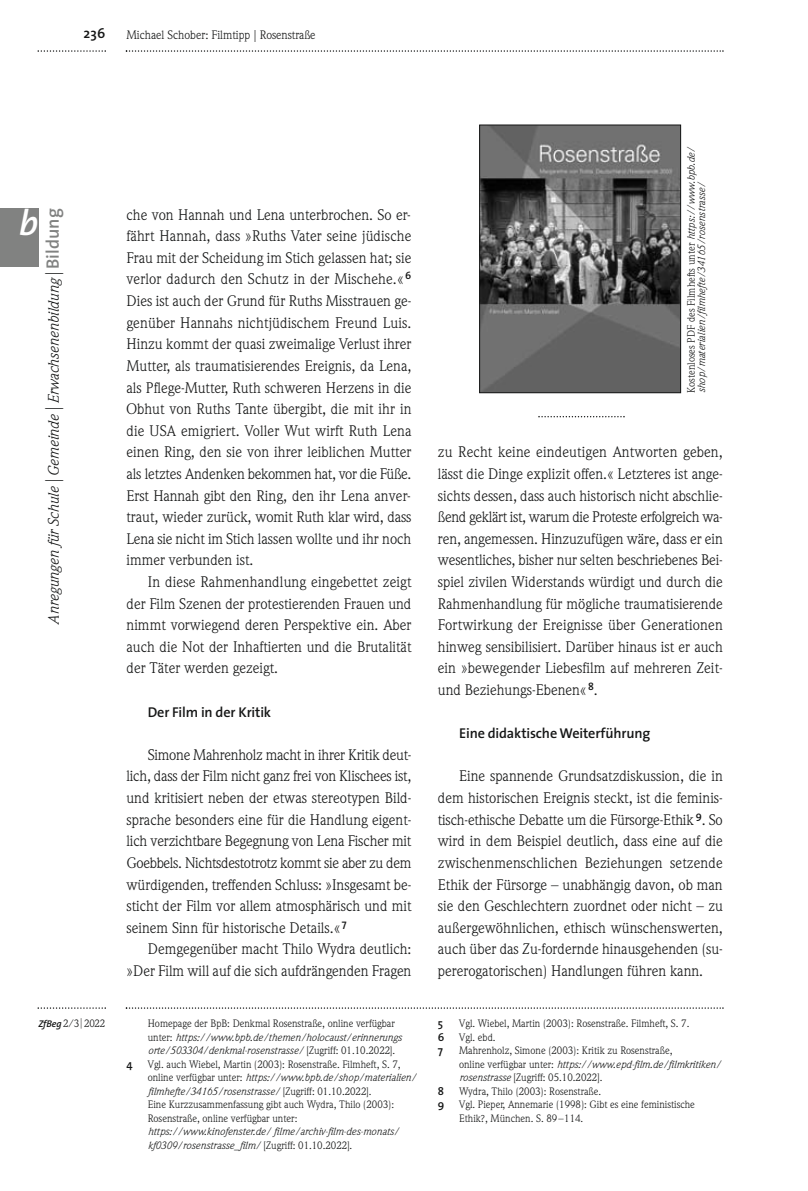
<style>
.page{position:relative;width:808px;height:1191px;background:#fff}
.page>*{position:absolute;margin:0;border:0;box-sizing:border-box;transform-origin:0 0}
.t1{font:italic 600 36px "The Sans";color:#fff}
.t2{font:15px/21.6px "Weidemann";color:#151616;text-align:justify}
.t3{font:italic 15px "Weidemann";color:#151616}
.t4{font:600 14.25px "The Sans";letter-spacing:-.01em;color:#151616}
.t5{font:600 14.1px "The Sans";color:#151616}
.t6{font:12px "Weidemann";color:#151616}
.t7{font:600 11.25px "The Sans";color:#151616}
.t8{font:10.5px/13.5px "Weidemann";color:#151616}
.t9{font:italic 10.5px/13.5px "Weidemann";color:#151616}
.s1{font-family:"The Sans";font-weight:300}
.s2{font-family:"The Sans";font-weight:200;font-style:normal;font-size:18px}
.s3{font-family:"The Sans";font-weight:600;font-style:normal;font-size:18px;color:#818281}
.s4{font-style:normal}
.s5{font-family:"The Sans";font-weight:600;font-style:italic;font-size:9.75px}
.s6{font-family:"The Sans";font-weight:200}
.s7{font-style:italic}
</style>
<div class="page">
<svg style="left:126px;top:50px;width:598px;height:2px"></svg>
<svg style="left:38px;top:50px;width:68px;height:2px"></svg>
<svg style="left:126px;top:1007px;width:598px;height:1px"></svg>
<svg style="left:38px;top:1007px;width:68px;height:1px"></svg>
<div style="left:0;top:208px;width:38px;height:59px;background:#818281"></div>
<img style="left:481px;top:127px;width:198px;height:264px">
<div style="left:479px;top:125px;width:202px;height:268px;border:1px solid #151616"></div>
<svg style="left:538px;top:416px;width:87px;height:1px"></svg>
<p class="t5" style="left:83px;top:28px;width:23px">236</p>
<p class="t6" style="left:126px;top:30px;width:191px">Michael Schober: Filmtipp <span class="s1">|</span> Rosenstraße</p>
<h1 class="t1" style="left:19px;top:209px;width:21px">b</h1>
<p class="t3" style="left:48px;top:624px;width:417px;rotate:-90deg">Anregungen für Schule <span class="s2">|</span>Gemeinde <span class="s2">|</span>Erwachsenenbildung <span class="s2">|</span><span class="s3">Bildung</span></p>
<p class="t2" style="left:126px;top:205px;width:286px">che von Hannah und Lena unterbrochen. So er&shy;fährt Hannah, dass »Ruths Vater seine jüdische Frau mit der Scheidung im Stich gelassen hat; sie verlor dadurch den Schutz in der Mischehe.« <sup>6<br></sup>Dies ist auch der Grund für Ruths Misstrauen ge&shy;genüber Hannahs nichtjüdischem Freund Luis.<br>Hinzu kommt der quasi zweimalige Verlust ihrer Mutter, als traumatisierendes Ereignis, da Lena, als Pflege-Mutter, Ruth schweren Herzens in die Obhut von Ruths Tante übergibt, die mit ihr in die USA emigriert. Voller Wut wirft Ruth Lena einen Ring, den sie von ihrer leiblichen Mutter als letztes Andenken bekommen hat, vor die Füße.<br>Erst Hannah gibt den Ring, den ihr Lena anver&shy;traut, wieder zurück, womit Ruth klar wird, dass Lena sie nicht im Stich lassen wollte und ihr noch immer verbunden ist.</p>
<p class="t2" style="left:126px;top:572px;width:286px;text-indent:21px">In diese Rahmenhandlung eingebettet zeigt der Film Szenen der protestierenden Frauen und nimmt vorwiegend deren Perspektive ein. Aber auch die Not der Inhaftierten und die Brutalität der Täter werden gezeigt.</p>
<p class="t4" style="left:148px;top:706px;width:125px">Der Film in der Kritik</p>
<p class="t2" style="left:126px;top:745px;width:286px;text-indent:21px">Simone Mahrenholz macht in ihrer Kritik deut&shy;lich, dass der Film nicht ganz frei von Klischees ist, und kritisiert neben der etwas stereotypen Bild&shy;sprache besonders eine für die Handlung eigent&shy;lich verzichtbare Begegnung von Lena Fischer mit Goebbels. Nichtsdestotrotz kommt sie aber zu dem würdigenden, treffenden Schluss: »Insgesamt be&shy;sticht der Film vor allem atmosphärisch und mit seinem Sinn für historische Details.« <sup>7</sup></p>
<p class="t2" style="left:126px;top:939px;width:286px;text-align:right">Demgegenüber macht Thilo Wydra deutlich: »Der Film will auf die sich aufdrängenden Fragen</p>
<p class="t9" style="left:687px;top:393px;width:247px;line-height:10.5px;rotate:-90deg"><span class="s4">Kostenloses PDF des Filmhefts unter</span> https://www.bpb.de/ shop/materialien/filmhefte/34165/rosenstrasse/</p>
<p class="t2" style="left:438px;top:443px;width:286px">zu Recht keine eindeutigen Antworten geben, lässt die Dinge explizit offen.« Letzteres ist ange&shy;sichts dessen, dass auch historisch nicht abschlie&shy;ßend geklärt ist, warum die Proteste erfolgreich wa&shy;ren, angemessen. Hinzuzufügen wäre, dass er ein wesentliches, bisher nur selten beschriebenes Bei&shy;spiel zivilen Widerstands würdigt und durch die Rahmenhandlung für mögliche traumatisierende Fortwirkung der Ereignisse über Generationen hinweg sensibilisiert. Darüber hinaus ist er auch ein »bewegender Liebesfilm auf mehreren Zeit&shy;und Beziehungs-Ebenen« <sup>8</sup>.</p>
<p class="t4" style="left:459px;top:728px;width:193px">Eine didaktische Weiterführung</p>
<p class="t2" style="left:438px;top:767px;width:286px;text-indent:21px">Eine spannende Grundsatzdiskussion, die in dem historischen Ereignis steckt, ist die feminis&shy;tisch-ethische Debatte um die Fürsorge-Ethik <sup>9</sup>. So wird in dem Beispiel deutlich, dass eine auf die zwischenmenschlichen Beziehungen setzende Ethik der Fürsorge – unabhängig davon, ob man sie den Geschlechtern zuordnet oder nicht – zu außergewöhnlichen, ethisch wünschenswerten, auch über das Zu-fordernde hinausgehenden (su&shy;pererogatorischen) Handlungen führen kann.</p>
<p class="t8" style="left:38px;top:1017px;width:68px"><span class="s5">ZfBeg</span> 2/3<span class="s6">|</span>2022</p>
<p class="t9" style="left:148px;top:1018px;width:255px"><span class="s4">Homepage der BpB: Denkmal Rosenstraße, online verfügbar unter:</span> https://www.bpb.de/themen/holocaust/erinnerungs orte/503304/denkmal-rosenstrasse/ <span class="s4">[Zugriff: 01.10.2022].</span></p>
<p class="t7" style="left:126px;top:1059px;width:8px">4</p>
<p class="t8" style="left:148px;top:1058px;width:270px">Vgl. auch Wiebel, Martin (2003): Rosenstraße. Filmheft, S. 7, online verfügbar unter: <span class="s7">https://www.bpb.de/shop/materialien/ filmhefte/34165/rosenstrasse/</span> [Zugriff: 01.10.2022].<br>Eine Kurzzusammenfassung gibt auch Wydra, Thilo (2003):<br>Rosenstraße, online verfügbar unter:</p>
<p class="t9" style="left:148px;top:1126px;width:253px">https://www.kinofenster.de/ filme/archiv-film-des-monats/ kf0309/rosenstrasse_film/ <span class="s4">[Zugriff: 01.10.2022].</span></p>
<p class="t7" style="left:438px;top:1019px;width:7px">5</p>
<p class="t8" style="left:459px;top:1017px;width:232px">Vgl. Wiebel, Martin (2003): Rosenstraße. Filmheft, S. 7.</p>
<p class="t7" style="left:438px;top:1032px;width:8px">6</p>
<p class="t8" style="left:459px;top:1031px;width:38px">Vgl. ebd.</p>
<p class="t7" style="left:438px;top:1046px;width:7px">7</p>
<p class="t8" style="left:459px;top:1044px;width:263px">Mahrenholz, Simone (2003): Kritik zu Rosenstraße,<br>online verfügbar unter: <span class="s7">https://www.epd-film.de/filmkritiken/ rosenstrasse</span> [Zugriff: 05.10.2022].</p>
<p class="t7" style="left:438px;top:1086px;width:8px">8</p>
<p class="t8" style="left:459px;top:1085px;width:144px">Wydra, Thilo (2003): Rosenstraße.</p>
<p class="t7" style="left:438px;top:1100px;width:8px">9</p>
<p class="t8" style="left:459px;top:1098px;width:237px">Vgl. Pieper, Annemarie (1998): Gibt es eine feministische<br>Ethik?, München. S. 89–114.</p>
</div>
